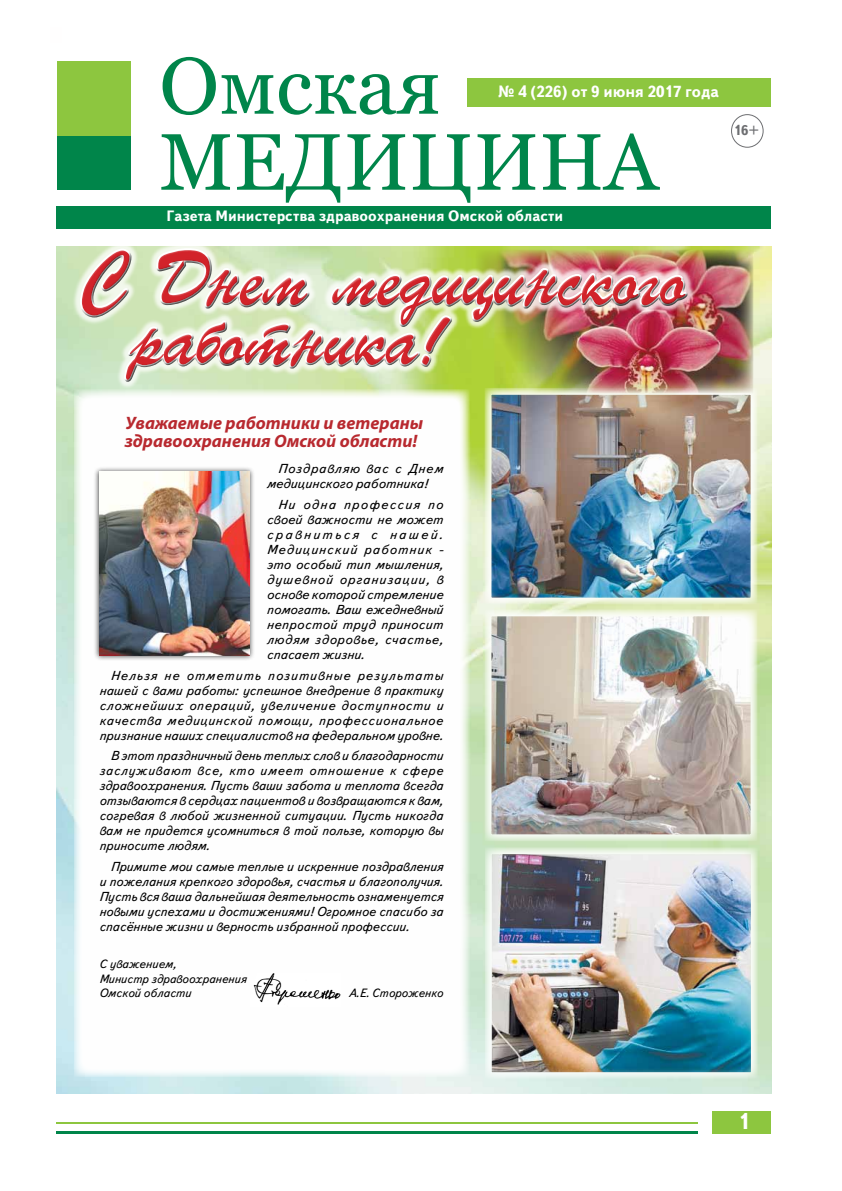
<style>
.page{position:relative;width:842px;height:1191px;background:#fff}
.page>*{position:absolute;margin:0;border:0;box-sizing:border-box;transform-origin:0 0}
.t1{font:80px/76px "Georgia";color:#00854a}
.t2{font:72px/60px "Parsek Cyrillic";color:#d2232a}
.t3{font:700 22px "Text Book C";color:#fff}
.t4{font:italic 700 18px/18px "Myriad Pro";color:#b8292f}
.t5{font:700 16px "Text Book C";color:#fff}
.t6{font:700 15px "Text Book C";color:#fff}
.t7{font:700 14px "Text Book C";color:#6d6e71}
.t8{font:italic 13px/15px "Text Book C";color:#000;text-align:justify}
.t9{font:italic 12px/14px "Text Book C";color:#000}
</style>
<div class="page">
<img style="left:57px;top:246px;width:714px;height:847px">
<div style="left:74px;top:389px;width:396px;height:687px;background:#fff"></div>
<div style="left:712px;top:1111px;width:59px;height:23px;background:#8dc63f"></div>
<div style="left:57px;top:206px;width:714px;height:23px;background:#00854a"></div>
<div style="left:57px;top:62px;width:73px;height:127px;background:#8dc63f"></div>
<div style="left:468px;top:79px;width:303px;height:28px;background:#8dc63f"></div>
<div style="left:57px;top:136px;width:73px;height:54px;background:#00854a"></div>
<div style="left:50px;top:27px;width:12px;height:16px;background:#fffdfa"></div>
<div style="left:731px;top:114px;width:33px;height:34px;border:1px solid #6d6e71;border-radius:50%"></div>
<hr style="left:57px;top:1131px;width:641px;height:3px;background:#00854a">
<hr style="left:57px;top:1122px;width:641px;height:1px;background:#8dc63f">
<img style="left:253px;top:973px;width:88px;height:32px">
<img style="left:492px;top:396px;width:258px;height:200px">
<div style="left:484px;top:388px;width:274px;height:216px;border:7px solid #fff"></div>
<img style="left:492px;top:617px;width:258px;height:216px">
<div style="left:484px;top:609px;width:274px;height:232px;border:7px solid #fff"></div>
<img style="left:493px;top:855px;width:257px;height:216px">
<div style="left:485px;top:847px;width:273px;height:232px;border:7px solid #fff"></div>
<img style="left:475px;top:249px;width:278px;height:144px">
<div style="left:71px;top:239px;width:624px;height:150px;background:#fff;opacity:.75"></div>
<div style="left:76px;top:244px;width:614px;height:137px;background:#fff;opacity:.75"></div>
<div style="left:79px;top:251px;width:612px;height:135px;background:#000;opacity:.75"></div>
<div style="left:94px;top:466px;width:161px;height:194px;background:#000;opacity:.75"></div>
<img style="left:99px;top:471px;width:150px;height:184px">
<h1 class="t1" style="left:159px;top:50px;width:500px">Омская<br>Медицина</h1>
<p class="t5" style="left:498px;top:83px;width:222px">№ 4 (226) от 9 июня 2017 года</p>
<p class="t6" style="left:166px;top:207px;width:398px">Газета Министерства здравоохранения Омской области</p>
<h2 class="t2" style="left:131px;top:252px;width:556px;text-indent:-50px">С Днем медицинского работника!</h2>
<h3 class="t4" style="left:125px;top:413px;width:300px">Уважаемые работники и ветераны здравоохранения Омской области!</h3>
<p class="t8" style="left:266px;top:461px;width:178px;text-indent:11px">Поздравляю вас с Днем медицинского работника!</p>
<p class="t8" style="left:266px;top:497px;width:178px;text-indent:11px">Ни одна профессия по своей важности не может сравниться с нашей.<br>Медицинский работник - это особый тип мышления, душевной организации, в основе которой стремление помогать. Ваш ежедневный непростой труд приносит людям здоровье, счастье, спасает жизни.</p>
<p class="t8" style="left:99px;top:668px;width:345px;text-indent:11px">Нельзя не отметить позитивные результаты нашей с вами работы: успешное внедрение в практику сложнейших операций, увеличение доступности и качества медицинской помощи, профессиональное признание наших специалистов на федеральном уровне.</p>
<p class="t8" style="left:99px;top:748px;width:345px;text-indent:11px">В этот праздничный день теплых слов и благодарности заслуживают все, кто имеет отношение к сфере здравоохранения. Пусть ваши забота и теплота всегда отзываются в сердцах пациентов и возвращаются к вам, согревая в любой жизненной ситуации. Пусть никогда вам не придется усомниться в той пользе, которую вы приносите людям.</p>
<p class="t8" style="left:99px;top:859px;width:345px;text-indent:11px">Примите мои самые теплые и искренние поздравления и пожелания крепкого здоровья, счастья и благополучия.<br>Пусть вся ваша дальнейшая деятельность ознаменуется новыми успехами и достижениями! Огромное спасибо за спасённые жизни и верность избранной профессии.</p>
<p class="t9" style="left:99px;top:957px;width:149px">С уважением,<br>Министр здравоохранения<br>Омской области</p>
<p class="t9" style="left:349px;top:985px;width:96px">А.Е. Стороженко</p>
<p class="t7" style="left:734px;top:122px;width:26px">16+</p>
<h3 class="t3" style="left:738px;top:1109px;width:13px">1</h3>
</div>
